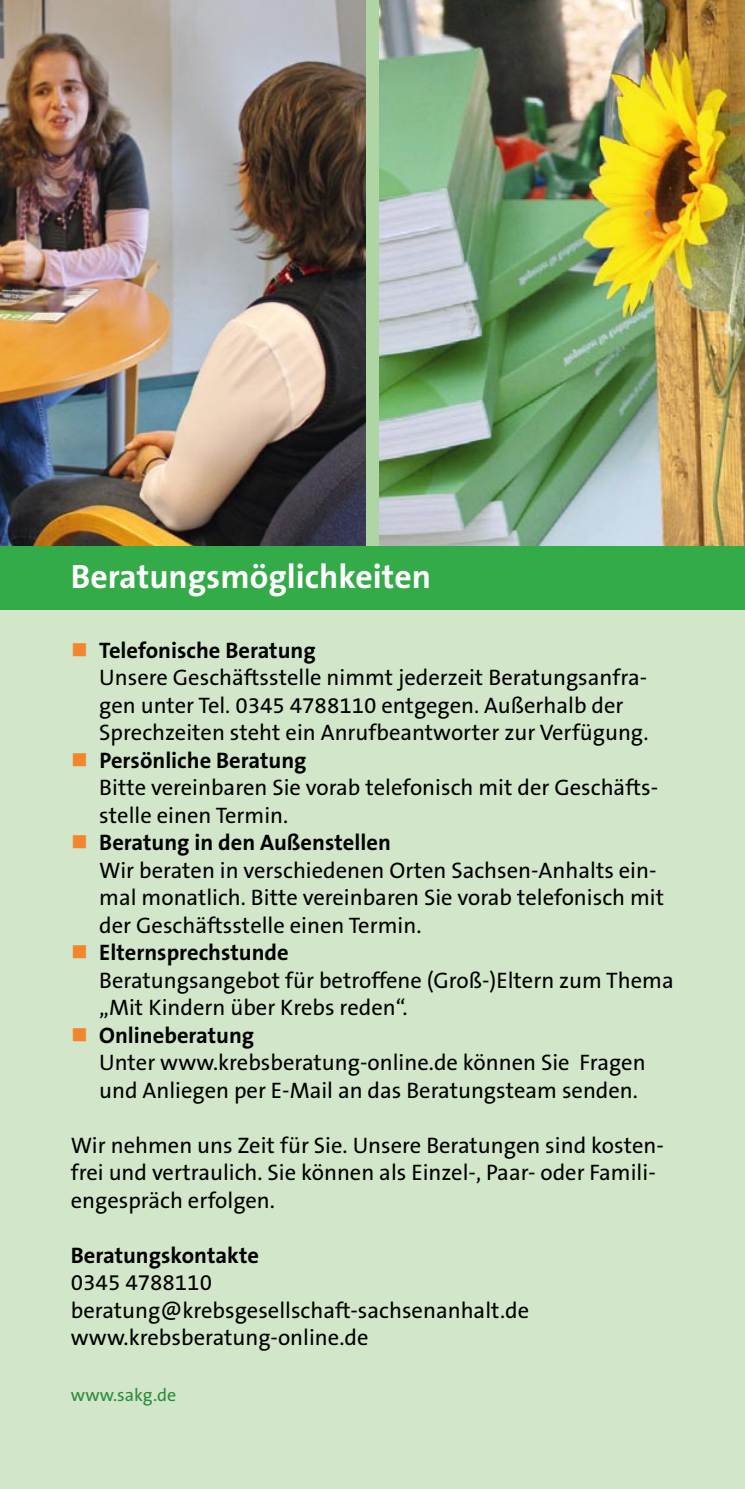
<style>
.page{position:relative;width:745px;height:1489px;background:#fff}
.page>*{position:absolute;margin:0;border:0;box-sizing:border-box;transform-origin:0 0}
.t1{font:700 33.75px "The Sans B7";color:#fff}
.t2{font:22.5px/27.5px "The Sans B5 Plain";color:#000}
.t3{font:700 22.5px "The Sans B7";color:#000}
.t4{font:18px "The Sans B5 Plain";color:#2c8c3c}
</style>
<div class="page">
<div style="left:0;top:575px;width:744px;height:913px;background:#d2e6ca"></div>
<img style="left:0;top:0;width:365px;height:546px">
<img style="left:379px;top:0;width:365px;height:546px">
<div style="left:0;top:546px;width:744px;height:64px;background:#34ab49"></div>
<h1 class="t1" style="left:71px;top:558px;width:361px">Beratungsmöglichkeiten</h1>
<p class="t3" style="left:99px;top:638px;width:218px">Telefonische Beratung</p>
<p class="t2" style="left:99px;top:664px;width:550px">Unsere Geschäftsstelle nimmt jederzeit Beratungsanfra&shy;gen unter Tel. 0345 4788110 entgegen. Außerhalb der<br>Sprechzeiten steht ein Anrufbeantworter zur Verfügung.</p>
<p class="t3" style="left:99px;top:747px;width:208px">Persönliche Beratung</p>
<p class="t2" style="left:99px;top:774px;width:560px">Bitte vereinbaren Sie vorab telefonisch mit der Geschäfts&shy;stelle einen Termin.</p>
<p class="t3" style="left:99px;top:830px;width:293px">Beratung in den Außenstellen</p>
<p class="t2" style="left:99px;top:856px;width:566px">Wir beraten in verschiedenen Orten Sachsen-Anhalts ein&shy;mal monatlich. Bitte vereinbaren Sie vorab telefonisch mit der Geschäftsstelle einen Termin.</p>
<p class="t3" style="left:99px;top:940px;width:191px">Elternsprechstunde</p>
<p class="t2" style="left:99px;top:966px;width:575px">Beratungsangebot für betroffene (Groß-)Eltern zum Thema „Mit Kindern über Krebs reden“.</p>
<p class="t3" style="left:99px;top:1022px;width:156px">Onlineberatung</p>
<p class="t2" style="left:99px;top:1049px;width:547px">Unter www.krebsberatung-online.de können Sie Fragen und Anliegen per E-Mail an das Beratungsteam senden.</p>
<p class="t2" style="left:71px;top:1131px;width:594px">Wir nehmen uns Zeit für Sie. Unsere Beratungen sind kosten&shy;frei und vertraulich. Sie können als Einzel-, Paar- oder Famili&shy;engespräch erfolgen.</p>
<p class="t3" style="left:71px;top:1242px;width:190px">Beratungskontakte</p>
<p class="t2" style="left:71px;top:1269px;width:459px">0345 4788110 beratung@krebsgesellschaft-sachsenanhalt.de www.krebsberatung-online.de</p>
<p class="t4" style="left:71px;top:1384px;width:107px">www.sakg.de</p>
</div>
